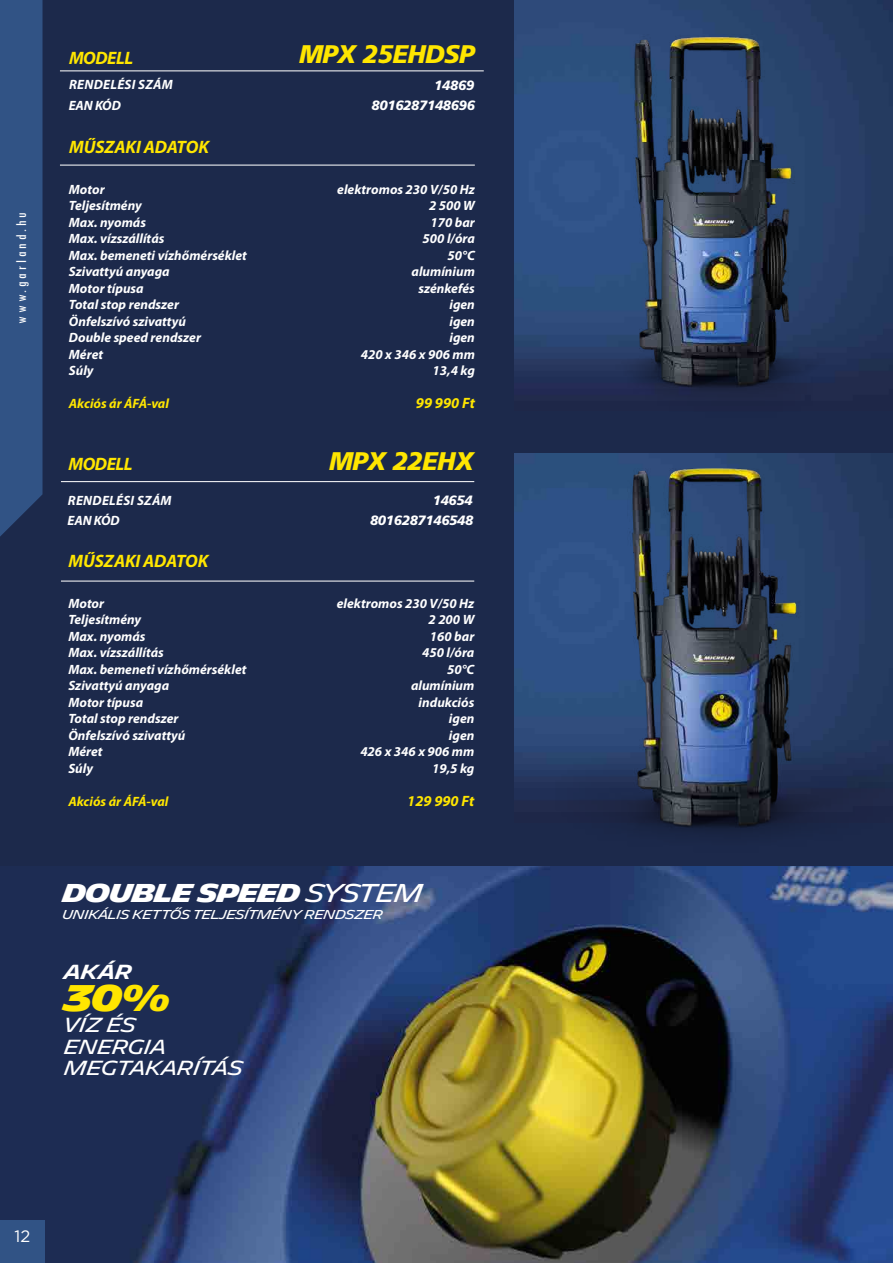
<style>
.page{position:relative;width:893px;height:1263px;background:#1c294b}
.page>*{position:absolute;margin:0;border:0;box-sizing:border-box;transform-origin:0 0}
.t1{font:700 36px "Michelin";color:#ffe600}
.t2{font:italic 900 25.5px "Frutiger LT Std";letter-spacing:-.025em;color:#ffe600}
.t3{font:700 25.05px "Michelin";letter-spacing:-.05em;color:#fff}
.t4{font:19.8px/21.6px "Michelin";letter-spacing:-.03em;color:#fff}
.t5{font:600 19.8px "Michelin";color:#fff}
.t6{font:italic 700 18px "Myriad Pro";letter-spacing:-.015em;color:#ffe600}
.t7{font:16.5px "Gotham";color:#fff}
.t8{font:italic 700 15px "Myriad Pro";color:#ffe600}
.t9{font:condensed 15px "Tw Cen";letter-spacing:.2em;color:#fff}
.t10{font:italic 700 13.5px "Myriad Pro";color:#fff}
.t11{font:italic 700 13.5px/21.1px "Myriad Pro";letter-spacing:.02em;color:#fff}
.t12{font:italic 900 13.5px/20.5px "Frutiger LT Std";letter-spacing:-.025em;color:#fff;text-align:right}
.t13{font:italic 700 13.5px "Myriad Pro";color:#ffe600}
.t14{font:12.6px "Michelin";letter-spacing:-.05em;color:#fff}
.s1{font-weight:400}
</style>
<div class="page">
<div style="left:0;top:0;width:43px;height:537px;background:#315385"></div>
<img style="left:514px;top:0;width:379px;height:390px">
<hr style="left:60px;top:165px;width:415px;height:1px;background:#fff">
<hr style="left:60px;top:70px;width:424px;height:1px;background:#fff">
<img style="left:514px;top:453px;width:379px;height:379px">
<hr style="left:61px;top:581px;width:413px;height:1px;background:#fff">
<hr style="left:61px;top:481px;width:413px;height:1px;background:#fff">
<img style="left:134px;top:866px;width:759px;height:397px">
<div style="left:0;top:1220px;width:45px;height:43px;background:#315385"></div>
<p class="t9" style="left:12px;top:324px;width:113px;rotate:-90deg">www.garland.hu</p>
<h3 class="t6" style="left:69px;top:48px;width:66px">MODELL</h3>
<p class="t11" style="left:69px;top:74px;width:106px">RENDELÉSI SZÁM<br>EAN KÓD</p>
<h2 class="t2" style="left:299px;top:39px;width:177px">MPX 25EHDSP</h2>
<p class="t12" style="left:372px;top:75px;width:105px">14869<br>8016287148696</p>
<h3 class="t6" style="left:69px;top:137px;width:141px">MŰSZAKI ADATOK</h3>
<p class="t10" style="left:69px;top:182px;width:37px">Motor</p>
<p class="t10" style="left:337px;top:182px;width:139px">elektromos 230 V/50 Hz</p>
<p class="t10" style="left:69px;top:198px;width:74px">Teljesítmény</p>
<p class="t10" style="left:429px;top:198px;width:47px">2 500 W</p>
<p class="t10" style="left:69px;top:215px;width:79px">Max. nyomás</p>
<p class="t10" style="left:430px;top:215px;width:46px">170 bar</p>
<p class="t10" style="left:69px;top:231px;width:97px">Max. vízszállítás</p>
<p class="t10" style="left:423px;top:231px;width:54px">500 l/óra</p>
<p class="t10" style="left:69px;top:248px;width:180px">Max. bemeneti vízhőmérséklet</p>
<p class="t10" style="left:448px;top:248px;width:29px">50°C</p>
<p class="t10" style="left:69px;top:264px;width:102px">Szivattyú anyaga</p>
<p class="t10" style="left:411px;top:264px;width:65px">alumínium</p>
<p class="t10" style="left:69px;top:281px;width:76px">Motor típusa</p>
<p class="t10" style="left:418px;top:281px;width:58px">szénkefés</p>
<p class="t10" style="left:69px;top:297px;width:112px">Total stop rendszer</p>
<p class="t10" style="left:449px;top:297px;width:27px">igen</p>
<p class="t10" style="left:69px;top:314px;width:119px">Önfelszívó szivattyú</p>
<p class="t10" style="left:449px;top:314px;width:27px">igen</p>
<p class="t10" style="left:69px;top:330px;width:134px">Double speed rendszer</p>
<p class="t10" style="left:449px;top:330px;width:27px">igen</p>
<p class="t10" style="left:69px;top:347px;width:36px">Méret</p>
<p class="t10" style="left:361px;top:347px;width:116px">420 x 346 x 906 mm</p>
<p class="t10" style="left:69px;top:363px;width:26px">Súly</p>
<p class="t10" style="left:433px;top:363px;width:44px">13,4 kg</p>
<p class="t13" style="left:69px;top:396px;width:102px">Akciós ár ÁFÁ-val</p>
<p class="t8" style="left:416px;top:395px;width:60px">99 990 Ft</p>
<h3 class="t6" style="left:68px;top:454px;width:66px">MODELL</h3>
<p class="t11" style="left:68px;top:491px;width:106px;line-height:20.1px">RENDELÉSI SZÁM<br>EAN KÓD</p>
<h2 class="t2" style="left:329px;top:446px;width:146px">MPX 22EHX</h2>
<p class="t12" style="left:370px;top:490px;width:105px">14654<br>8016287146548</p>
<h3 class="t6" style="left:69px;top:551px;width:141px">MŰSZAKI ADATOK</h3>
<p class="t10" style="left:68px;top:596px;width:37px">Motor</p>
<p class="t10" style="left:337px;top:596px;width:139px">elektromos 230 V/50 Hz</p>
<p class="t10" style="left:68px;top:612px;width:74px">Teljesítmény</p>
<p class="t10" style="left:429px;top:612px;width:47px">2 200 W</p>
<p class="t10" style="left:68px;top:629px;width:79px">Max. nyomás</p>
<p class="t10" style="left:430px;top:629px;width:46px">160 bar</p>
<p class="t10" style="left:68px;top:645px;width:97px">Max. vízszállítás</p>
<p class="t10" style="left:422px;top:645px;width:54px">450 l/óra</p>
<p class="t10" style="left:68px;top:662px;width:180px">Max. bemeneti vízhőmérséklet</p>
<p class="t10" style="left:447px;top:662px;width:29px">50°C</p>
<p class="t10" style="left:68px;top:678px;width:102px">Szivattyú anyaga</p>
<p class="t10" style="left:411px;top:678px;width:65px">alumínium</p>
<p class="t10" style="left:68px;top:695px;width:76px">Motor típusa</p>
<p class="t10" style="left:419px;top:695px;width:57px">indukciós</p>
<p class="t10" style="left:68px;top:711px;width:112px">Total stop rendszer</p>
<p class="t10" style="left:449px;top:711px;width:27px">igen</p>
<p class="t10" style="left:68px;top:728px;width:119px">Önfelszívó szivattyú</p>
<p class="t10" style="left:449px;top:728px;width:27px">igen</p>
<p class="t10" style="left:68px;top:744px;width:36px">Méret</p>
<p class="t10" style="left:360px;top:744px;width:116px">426 x 346 x 906 mm</p>
<p class="t10" style="left:68px;top:761px;width:26px">Súly</p>
<p class="t10" style="left:432px;top:761px;width:44px">19,5 kg</p>
<p class="t13" style="left:68px;top:794px;width:102px">Akciós ár ÁFÁ-val</p>
<p class="t8" style="left:407px;top:792px;width:69px">129 990 Ft</p>
<h3 class="t3" style="left:63px;top:878px;width:363px">DOUBLE SPEED <span class="s1">SYSTEM</span></h3>
<p class="t14" style="left:63px;top:907px;width:322px">UNIKÁLIS KETTŐS TELJESÍTMÉNY RENDSZER</p>
<h3 class="t5" style="left:64px;top:960px;width:70px">AKÁR</h3>
<h1 class="t1" style="left:64px;top:977px;width:108px">30%</h1>
<h3 class="t4" style="left:64px;top:1015px;width:181px">VÍZ ÉS<br>ENERGIA<br>MEGTAKARÍTÁS</h3>
<p class="t7" style="left:14px;top:1226px;width:17px">12</p>
</div>
